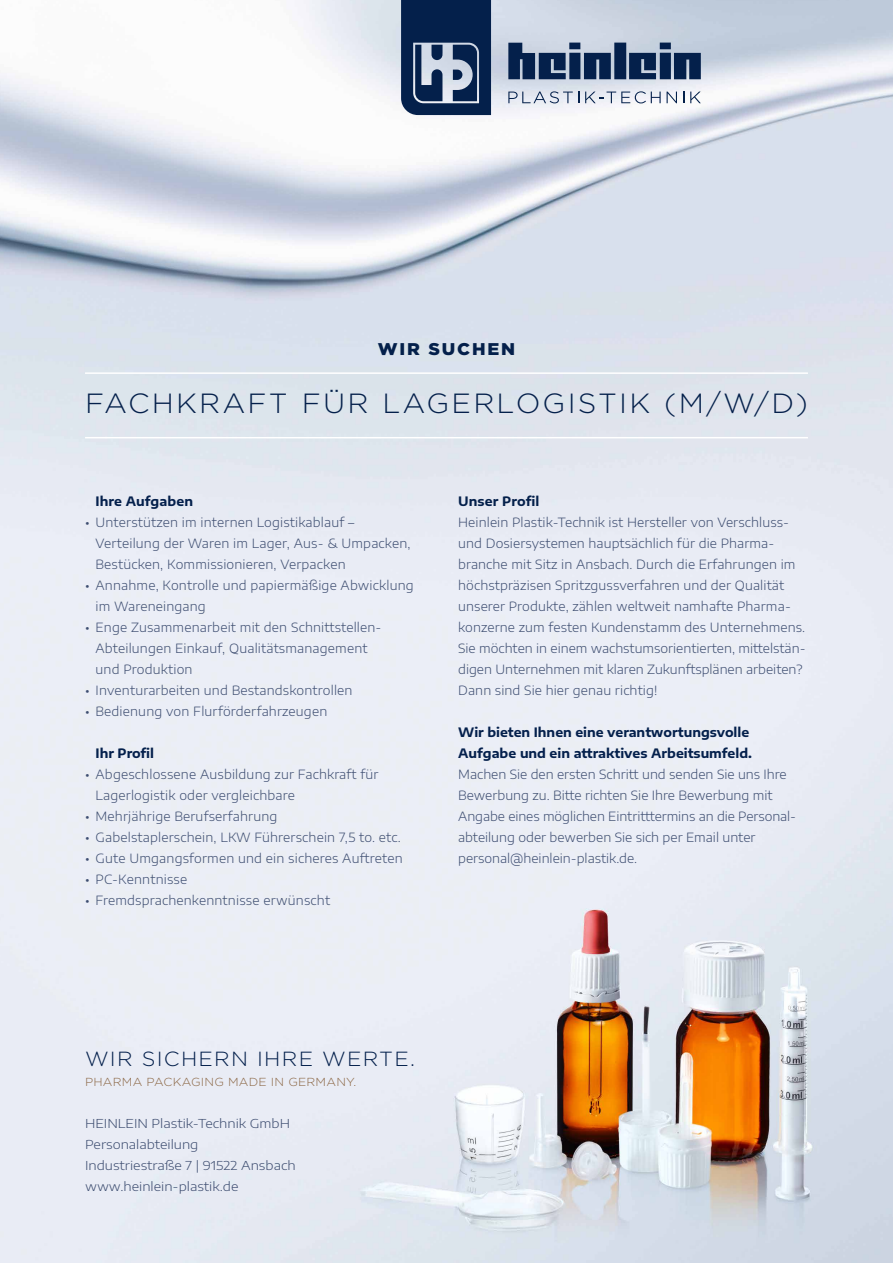
<style>
.page{position:relative;width:893px;height:1263px;background:#fff}
.page>*{position:absolute;margin:0;border:0;box-sizing:border-box;transform-origin:0 0}
.t1{font:300 27.75px "Gotham";letter-spacing:.075em;color:#04204b;scale:1.05 1}
.t2{font:300 20.4px "Gotham";letter-spacing:.06em;color:#04204c;scale:1.05 1}
.t3{font:900 16.95px "Gotham";letter-spacing:.1em;color:#04204b;scale:1.05 1}
.t4{font:300 12.75px/21px "Encode Sans Expanded";letter-spacing:.01em;color:#3d4d70}
.t5{font:700 12.75px/21px "Encode Sans Expanded";color:#04204c}
.t6{font:700 12.75px "Encode Sans Expanded";letter-spacing:.01em;color:#04204b}
.t7{font:300 12.3px/21px "Encode Sans Expanded";color:#3d4d70;scale:1.05 1}
.t8{font:300 11.55px "Gotham";letter-spacing:.02em;color:#8a6542;scale:1.05 1}
</style>
<div class="page">
<img style="left:0;top:0;width:893px;height:1263px">
<hr style="left:85px;top:372px;width:723px;height:2px;background:#fff">
<hr style="left:85px;top:437px;width:723px;height:1px;background:#fff">
<svg style="left:401px;top:0;width:90px;height:115px;background:#2f466b"></svg>
<svg style="left:508px;top:43px;width:193px;height:36px;background:#495f7f"></svg>
<svg style="left:508px;top:91px;width:71px;height:12px"></svg>
<svg style="left:585px;top:91px;width:76px;height:12px"></svg>
<svg style="left:667px;top:92px;width:10px;height:11px"></svg>
<svg style="left:690px;top:92px;width:11px;height:11px"></svg>
<h3 class="t3" style="left:378px;top:337px;width:132px">WIR SUCHEN</h3>
<h1 class="t1" style="left:85px;top:386px;width:690px">FACHKRAFT FÜR LAGERLOGISTIK (M/W/D)</h1>
<p class="t5" style="left:96px;top:490px;width:99px">Ihre Aufgaben</p>
<p class="t4" style="left:96px;top:512px;width:317px;text-indent:-11px">• Unterstützen im internen Logistikablauf –<br>Verteilung der Waren im Lager, Aus- &amp; Umpacken,<br>Bestücken, Kommissionieren, Verpacken</p>
<p class="t4" style="left:96px;top:575px;width:320px;text-indent:-11px">• Annahme, Kontrolle und papiermäßige Abwicklung im Wareneingang</p>
<p class="t4" style="left:96px;top:617px;width:287px;text-indent:-11px">• Enge Zusammenarbeit mit den Schnittstellen-<br>Abteilungen Einkauf, Qualitätsmanagement und Produktion</p>
<p class="t4" style="left:85px;top:680px;width:269px">• Inventurarbeiten und Bestandskontrollen</p>
<p class="t4" style="left:85px;top:701px;width:244px">• Bedienung von Flurförderfahrzeugen</p>
<p class="t5" style="left:96px;top:742px;width:60px">Ihr Profil</p>
<p class="t4" style="left:96px;top:764px;width:284px;text-indent:-11px">• Abgeschlossene Ausbildung zur Fachkraft für<br>Lagerlogistik oder vergleichbare</p>
<p class="t4" style="left:85px;top:806px;width:194px">• Mehrjährige Berufserfahrung</p>
<p class="t4" style="left:85px;top:827px;width:317px">• Gabelstaplerschein, LKW Führerschein 7,5 to. etc.</p>
<p class="t4" style="left:85px;top:848px;width:319px">• Gute Umgangsformen und ein sicheres Auftreten</p>
<p class="t4" style="left:85px;top:869px;width:104px">• PC-Kenntnisse</p>
<p class="t4" style="left:85px;top:890px;width:247px">• Fremdsprachenkenntnisse erwünscht</p>
<p class="t6" style="left:458px;top:492px;width:83px">Unser Profil</p>
<p class="t4" style="left:458px;top:512px;width:349px">Heinlein Plastik-Technik ist Hersteller von Verschluss&shy;und Dosiersystemen hauptsächlich für die Pharma&shy;branche mit Sitz in Ansbach. Durch die Erfahrungen im höchstpräzisen Spritzgussverfahren und der Qualität unserer Produkte, zählen weltweit namhafte Pharma&shy;konzerne zum festen Kundenstamm des Unternehmens.<br>Sie möchten in einem wachstumsorientierten, mittelstän&shy;digen Unternehmen mit klaren Zukunftsplänen arbeiten?<br>Dann sind Sie hier genau richtig!</p>
<p class="t5" style="left:458px;top:721px;width:295px">Wir bieten Ihnen eine verantwortungsvolle<br>Aufgabe und ein attraktives Arbeitsumfeld.</p>
<p class="t4" style="left:458px;top:764px;width:339px">Machen Sie den ersten Schritt und senden Sie uns Ihre Bewerbung zu. Bitte richten Sie Ihre Bewerbung mit Angabe eines möglichen Eintritttermins an die Personal&shy;abteilung oder bewerben Sie sich per Email unter personal@heinlein-plastik.de.</p>
<h2 class="t2" style="left:85px;top:1046px;width:316px">WIR SICHERN IHRE WERTE.</h2>
<p class="t8" style="left:85px;top:1074px;width:260px">PHARMA PACKAGING MADE IN GERMANY.</p>
<p class="t7" style="left:85px;top:1112px;width:202px">HEINLEIN Plastik-Technik GmbH<br>Personalabteilung<br>Industriestraße 7 | 91522 Ansbach www.heinlein-plastik.de</p>
</div>
